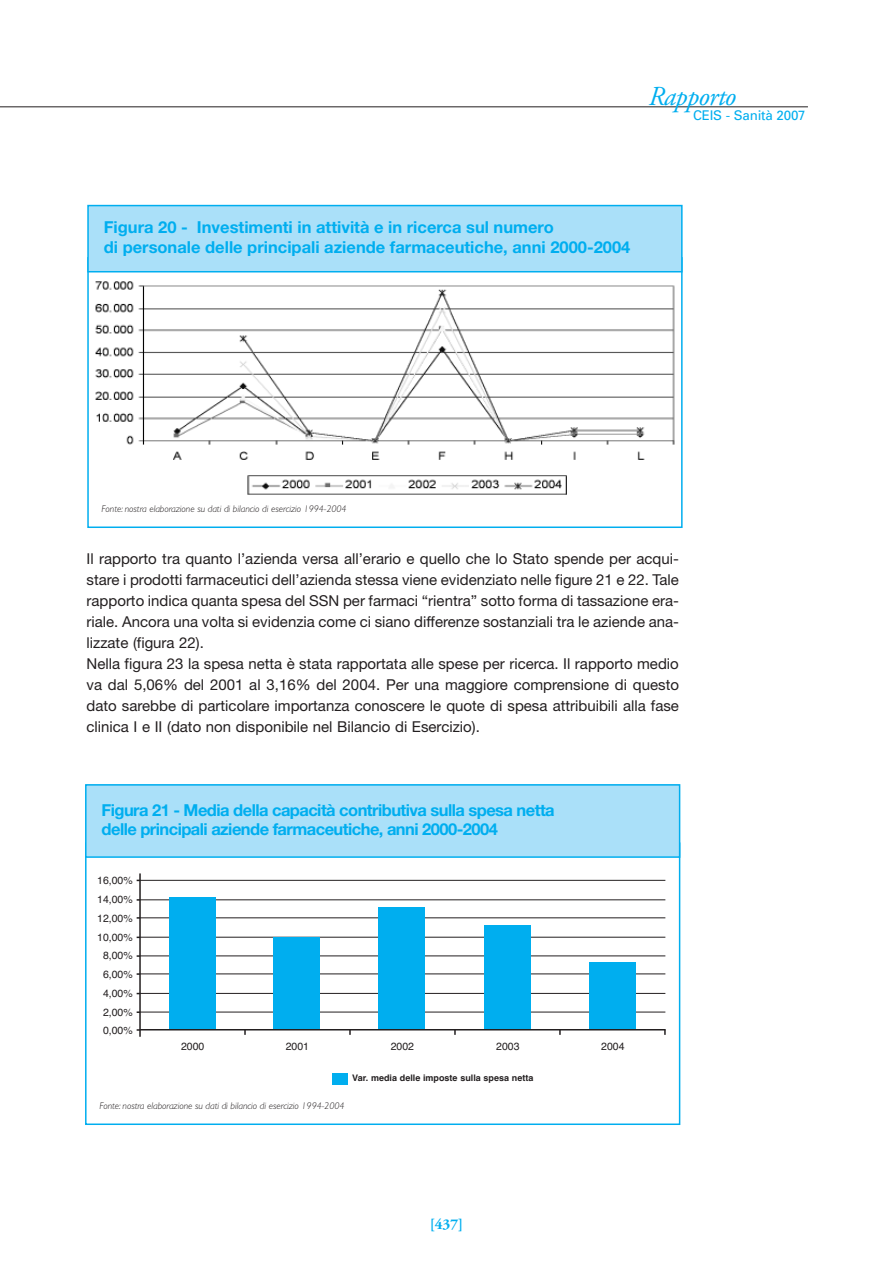
<style>
.page{position:relative;width:893px;height:1263px;background:#fff}
.page>*{position:absolute;margin:0;border:0;box-sizing:border-box;transform-origin:0 0}
.t1{font:italic 27.45px "Adobe Garamond";letter-spacing:-.025em;color:#00aeef}
.t2{font:700 16.5px/19.5px "Helvetica Neue";letter-spacing:-.01em;color:#00aeef}
.t3{font:700 16.5px/19.5px "Helvetica Neue";letter-spacing:-.035em;color:#00aeef}
.t4{font:15px/21px "Helvetica Neue";color:#231f20}
.t5{font:700 15px "Adobe Garamond";color:#00aeef}
.t6{font:13.35px "Univers";letter-spacing:-.015em;color:#00aeef}
.t7{font:10.5px/18.8px "Helvetica";color:#231f20;text-align:center}
.t8{font:italic 300 9.75px "Gill Sans";letter-spacing:-.005em;color:#231f20}
.t9{font:700 9px "Helvetica";color:#231f20}
</style>
<div class="page">
<hr style="left:0;top:106px;width:808px;height:1px;background:#231f20">
<img style="left:90px;top:272px;width:590px;height:223px">
<div style="left:87px;top:257px;width:596px;height:271px;border:2px solid #00aeef"></div>
<div style="left:88px;top:206px;width:594px;height:66px;background:#aae0f9"></div>
<div style="left:87px;top:205px;width:596px;height:67px;border:2px solid #00aeef"></div>
<div style="left:85px;top:842px;width:595px;height:283px;border:2px solid #00aeef"></div>
<div style="left:86px;top:785px;width:594px;height:72px;background:#aae0f9"></div>
<div style="left:85px;top:784px;width:595px;height:74px;border:2px solid #00aeef"></div>
<hr style="left:139px;top:873px;width:2px;height:164px;background:#231f20">
<hr style="left:140px;top:917px;width:525px;height:1px;background:#231f20">
<hr style="left:140px;top:880px;width:525px;height:1px;background:#231f20">
<hr style="left:140px;top:955px;width:525px;height:1px;background:#231f20">
<hr style="left:140px;top:973px;width:525px;height:1px;background:#231f20">
<hr style="left:140px;top:993px;width:525px;height:1px;background:#231f20">
<hr style="left:140px;top:937px;width:525px;height:1px;background:#231f20">
<hr style="left:140px;top:1012px;width:525px;height:1px;background:#231f20">
<div style="left:589px;top:962px;width:47px;height:67px;background:#00aeef"></div>
<div style="left:484px;top:925px;width:47px;height:104px;background:#00aeef"></div>
<div style="left:378px;top:907px;width:47px;height:122px;background:#00aeef"></div>
<div style="left:273px;top:937px;width:47px;height:92px;background:#00aeef"></div>
<div style="left:332px;top:1073px;width:15px;height:12px;background:#00aeef"></div>
<hr style="left:140px;top:899px;width:525px;height:1px;background:#231f20">
<div style="left:169px;top:897px;width:47px;height:132px;background:#00aeef"></div>
<hr style="left:140px;top:1029px;width:525px;height:1px;background:#231f20">
<p class="t1" style="left:647px;top:86px;width:89px">Rapporto</p>
<p class="t6" style="left:693px;top:110px;width:114px">CEIS - Sanità 2007</p>
<p class="t2" style="left:104px;top:219px;width:528px">Figura 20 - Investimenti in attività e in ricerca sul numero<br>di personale delle principali aziende farmaceutiche, anni 2000-2004</p>
<p class="t8" style="left:102px;top:503px;width:247px">Fonte: nostra elaborazione su dati di bilancio di esercizio 1994-2004</p>
<p class="t4" style="left:87px;top:549px;width:594px">Il rapporto tra quanto l’azienda versa all’erario e quello che lo Stato spende per acqui&shy;stare i prodotti farmaceutici dell’azienda stessa viene evidenziato nelle figure 21 e 22. Tale rapporto indica quanta spesa del SSN per farmaci “rientra” sotto forma di tassazione era&shy;riale. Ancora una volta si evidenzia come ci siano differenze sostanziali tra le aziende ana&shy;lizzate (figura 22).<br>Nella figura 23 la spesa netta è stata rapportata alle spese per ricerca. Il rapporto medio va dal 5,06% del 2001 al 3,16% del 2004. Per una maggiore comprensione di questo dato sarebbe di particolare importanza conoscere le quote di spesa attribuibili alla fase clinica I e II (dato non disponibile nel Bilancio di Esercizio).</p>
<p class="t3" style="left:102px;top:801px;width:455px">Figura 21 - Media della capacità contributiva sulla spesa netta delle principali aziende farmaceutiche, anni 2000-2004</p>
<p class="t7" style="left:97px;top:871px;width:37px">16,00%<br>14,00%<br>12,00%<br>10,00%<br>8,00%<br>6,00%<br>4,00%<br>2,00%<br>0,00%</p>
<p class="t7" style="left:181px;top:1037px;width:25px">2000</p>
<p class="t7" style="left:286px;top:1037px;width:25px">2001</p>
<p class="t7" style="left:391px;top:1037px;width:25px">2002</p>
<p class="t7" style="left:496px;top:1037px;width:25px">2003</p>
<p class="t7" style="left:601px;top:1037px;width:25px">2004</p>
<p class="t8" style="left:99px;top:1100px;width:247px">Fonte: nostra elaborazione su dati di bilancio di esercizio 1994-2004</p>
<p class="t9" style="left:352px;top:1072px;width:183px">Var. media delle imposte sulla spesa netta</p>
<p class="t5" style="left:430px;top:1218px;width:35px">[437]</p>
</div>
